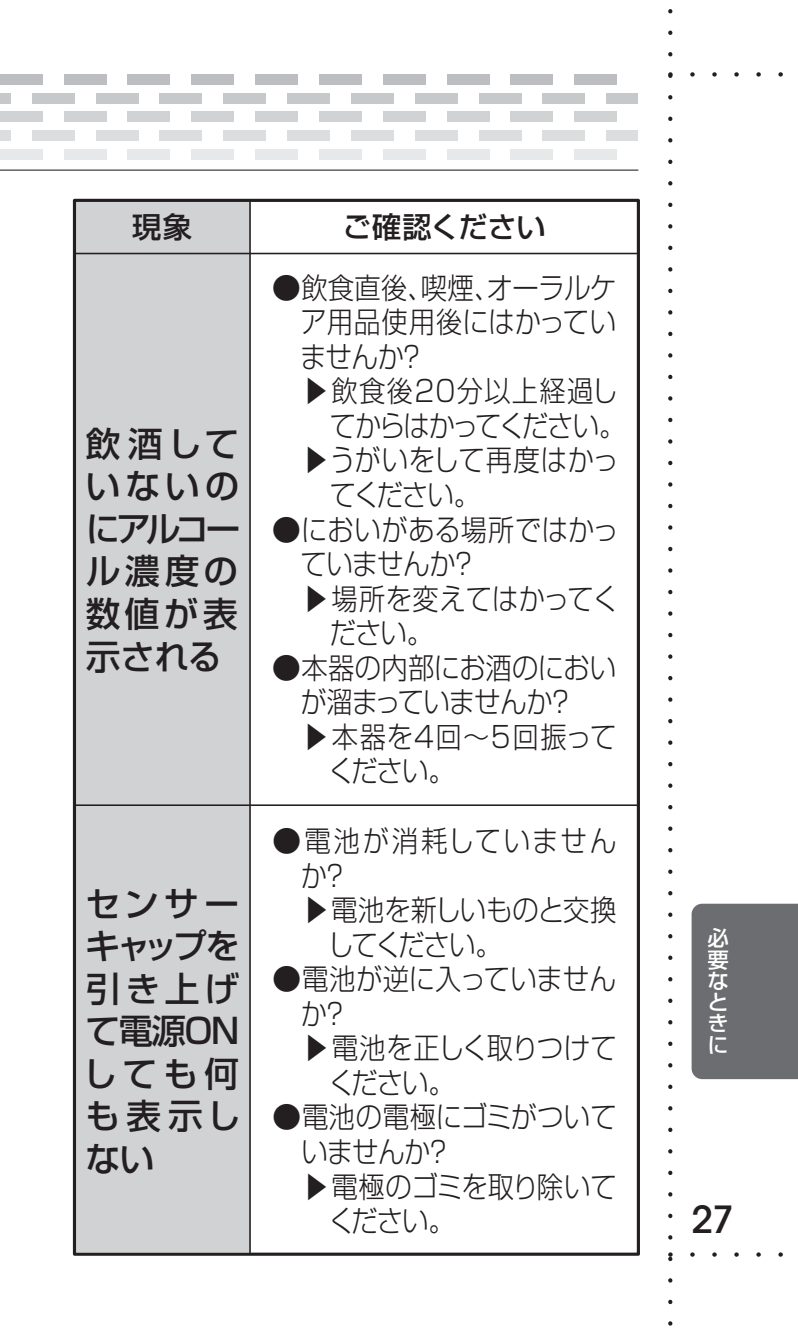
<style>
.page{position:relative;width:798px;height:1329px;background:#fff}
.page>*{position:absolute;margin:0;border:0;box-sizing:border-box;transform-origin:0 0}
.t1{font:500 37.25px "ITC Avant Garde Std";color:#231f20}
.t2{font:500 34.5px/42.5px "Shin Go Pro";letter-spacing:.125em;color:#231f20;text-align:justify}
.t3{font:300 29.25px "Shin Go Pro";letter-spacing:-.005em;color:#231f20}
.t4{font:300 29.25px "Shin Go Pro";letter-spacing:-.005em;color:#231f20;scale:.9 1}
.t5{font:300 29.25px "Shin Go Pro";letter-spacing:.045em;color:#231f20}
.t6{font:300 29.25px "Shin Go Pro";letter-spacing:.1em;color:#231f20}
.t7{font:300 29.25px "Shin Go Pro";letter-spacing:-.085em;color:#231f20;scale:.9 1}
.t8{font:300 29.25px "Shin Go Pro";letter-spacing:.025em;color:#231f20}
.t9{font:300 29.25px "Shin Go Pro";letter-spacing:-.035em;color:#231f20;scale:.9 1}
.t10{font:500 29.25px "Shin Go Pro";color:#231f20}
.t11{font:500 21.25px/21.2px "Shin Go Pro";color:#fff;text-align:justify}
</style>
<div class="page">
<hr style="left:0;top:170px;width:638px;height:1px;background:#231f20">
<div style="left:0;top:74px;width:43px;height:11px;background:#bdbec1"></div>
<div style="left:64px;top:74px;width:42px;height:11px;background:#bdbec1"></div>
<div style="left:128px;top:74px;width:42px;height:11px;background:#bdbec1"></div>
<div style="left:191px;top:74px;width:43px;height:11px;background:#bdbec1"></div>
<div style="left:255px;top:74px;width:43px;height:11px;background:#bdbec1"></div>
<div style="left:319px;top:74px;width:42px;height:11px;background:#bdbec1"></div>
<div style="left:383px;top:74px;width:42px;height:11px;background:#bdbec1"></div>
<div style="left:0;top:112px;width:43px;height:10px;background:#d1d2d4"></div>
<div style="left:64px;top:112px;width:42px;height:10px;background:#d1d2d4"></div>
<div style="left:128px;top:112px;width:42px;height:10px;background:#d1d2d4"></div>
<div style="left:191px;top:112px;width:43px;height:10px;background:#d1d2d4"></div>
<div style="left:255px;top:112px;width:43px;height:10px;background:#d1d2d4"></div>
<div style="left:319px;top:112px;width:42px;height:10px;background:#d1d2d4"></div>
<div style="left:383px;top:112px;width:42px;height:10px;background:#d1d2d4"></div>
<div style="left:0;top:93px;width:11px;height:11px;background:#c7c8ca"></div>
<div style="left:32px;top:93px;width:42px;height:11px;background:#c7c8ca"></div>
<div style="left:96px;top:93px;width:42px;height:11px;background:#c7c8ca"></div>
<div style="left:159px;top:93px;width:43px;height:11px;background:#c7c8ca"></div>
<div style="left:223px;top:93px;width:43px;height:11px;background:#c7c8ca"></div>
<div style="left:287px;top:93px;width:43px;height:11px;background:#c7c8ca"></div>
<div style="left:351px;top:93px;width:42px;height:11px;background:#c7c8ca"></div>
<div style="left:0;top:149px;width:43px;height:10px;background:#e7e8e9"></div>
<div style="left:64px;top:149px;width:42px;height:10px;background:#e7e8e9"></div>
<div style="left:128px;top:149px;width:42px;height:10px;background:#e7e8e9"></div>
<div style="left:191px;top:149px;width:43px;height:10px;background:#e7e8e9"></div>
<div style="left:255px;top:149px;width:43px;height:10px;background:#e7e8e9"></div>
<div style="left:319px;top:149px;width:42px;height:10px;background:#e7e8e9"></div>
<div style="left:383px;top:149px;width:42px;height:10px;background:#e7e8e9"></div>
<div style="left:0;top:130px;width:11px;height:11px;background:#dcdddf"></div>
<div style="left:32px;top:130px;width:42px;height:11px;background:#dcdddf"></div>
<div style="left:96px;top:130px;width:42px;height:11px;background:#dcdddf"></div>
<div style="left:159px;top:130px;width:43px;height:11px;background:#dcdddf"></div>
<div style="left:223px;top:130px;width:43px;height:11px;background:#dcdddf"></div>
<div style="left:287px;top:130px;width:43px;height:11px;background:#dcdddf"></div>
<div style="left:351px;top:130px;width:42px;height:11px;background:#dcdddf"></div>
<div style="left:446px;top:74px;width:43px;height:11px;background:#bdbec1"></div>
<div style="left:510px;top:74px;width:43px;height:11px;background:#bdbec1"></div>
<div style="left:574px;top:74px;width:43px;height:11px;background:#bdbec1"></div>
<div style="left:446px;top:112px;width:43px;height:10px;background:#d1d2d4"></div>
<div style="left:510px;top:112px;width:43px;height:10px;background:#d1d2d4"></div>
<div style="left:574px;top:112px;width:43px;height:10px;background:#d1d2d4"></div>
<div style="left:415px;top:93px;width:42px;height:11px;background:#c7c8ca"></div>
<div style="left:478px;top:93px;width:43px;height:11px;background:#c7c8ca"></div>
<div style="left:542px;top:93px;width:43px;height:11px;background:#c7c8ca"></div>
<div style="left:606px;top:93px;width:32px;height:11px;background:#c7c8ca"></div>
<div style="left:446px;top:149px;width:43px;height:10px;background:#e7e8e9"></div>
<div style="left:510px;top:149px;width:43px;height:10px;background:#e7e8e9"></div>
<div style="left:574px;top:149px;width:43px;height:10px;background:#e7e8e9"></div>
<div style="left:415px;top:130px;width:42px;height:11px;background:#dcdddf"></div>
<div style="left:478px;top:130px;width:43px;height:11px;background:#dcdddf"></div>
<div style="left:542px;top:130px;width:43px;height:11px;background:#dcdddf"></div>
<div style="left:606px;top:130px;width:32px;height:11px;background:#dcdddf"></div>
<svg style="left:668px;top:9px;width:129px;height:1317px"></svg>
<div style="left:74px;top:200px;width:176px;height:1052px;background:#d1d2d4"></div>
<div style="left:73px;top:199px;width:566px;height:1057px;border:3px solid #231f20"></div>
<hr style="left:249px;top:200px;width:2px;height:1054px;background:#231f20">
<hr style="left:74px;top:804px;width:564px;height:2px;background:#231f20">
<hr style="left:74px;top:253px;width:564px;height:1px;background:#231f20">
<p class="t10" style="left:132px;top:203px;width:61px">現象</p>
<p class="t10" style="left:342px;top:203px;width:205px">ご確認ください</p>
<p class="t2" style="left:86px;top:418px;width:156px">飲酒していないのにアルコール濃度の数値が表示される</p>
<p class="t2" style="left:85px;top:878px;width:155px">センサー</p>
<p class="t2" style="left:83px;top:921px;width:160px">キャップを引き上げて電源ONしても何も表示しない</p>
<p class="t3" style="left:272px;top:263px;width:346px">●飲食直後、喫煙、オーラルケ</p>
<p class="t4" style="left:300px;top:298px;width:352px">ア用品使用後にはかってい</p>
<p class="t4" style="left:300px;top:333px;width:140px">ませんか？</p>
<p class="t5" style="left:301px;top:367px;width:318px">▶飲食後20分以上経過し</p>
<p class="t7" style="left:330px;top:402px;width:329px">てからはかってください。</p>
<p class="t8" style="left:301px;top:436px;width:319px">▶うがいをして再度はかっ</p>
<p class="t4" style="left:330px;top:471px;width:168px">てください。</p>
<p class="t3" style="left:272px;top:505px;width:348px">●においがある場所ではかっ</p>
<p class="t4" style="left:300px;top:540px;width:197px">ていませんか？</p>
<p class="t3" style="left:301px;top:574px;width:319px">▶場所を変えてはかってく</p>
<p class="t4" style="left:330px;top:609px;width:116px">ださい。</p>
<p class="t3" style="left:272px;top:644px;width:345px">●本器の内部にお酒のにおい</p>
<p class="t9" style="left:300px;top:678px;width:305px">が溜まっていませんか？</p>
<p class="t5" style="left:301px;top:713px;width:317px">▶本器を4回～5回振って</p>
<p class="t4" style="left:328px;top:747px;width:142px">ください。</p>
<p class="t6" style="left:272px;top:817px;width:345px">●電池が消耗していません</p>
<p class="t4" style="left:301px;top:851px;width:54px">か？</p>
<p class="t3" style="left:301px;top:886px;width:316px">▶電池を新しいものと交換</p>
<p class="t4" style="left:327px;top:920px;width:195px">してください。</p>
<p class="t3" style="left:272px;top:955px;width:345px">●電池が逆に入っていません</p>
<p class="t4" style="left:301px;top:989px;width:54px">か？</p>
<p class="t3" style="left:301px;top:1024px;width:317px">▶電池を正しく取りつけて</p>
<p class="t4" style="left:328px;top:1059px;width:142px">ください。</p>
<p class="t3" style="left:272px;top:1093px;width:346px">●電池の電極にゴミがついて</p>
<p class="t4" style="left:301px;top:1128px;width:168px">いませんか？</p>
<p class="t3" style="left:301px;top:1162px;width:317px">▶電極のゴミを取り除いて</p>
<p class="t4" style="left:328px;top:1197px;width:142px">ください。</p>
<p class="t11" style="left:707px;top:925px;width:22px">必要なときに</p>
<p class="t1" style="left:691px;top:1196px;width:44px">27</p>
</div>
